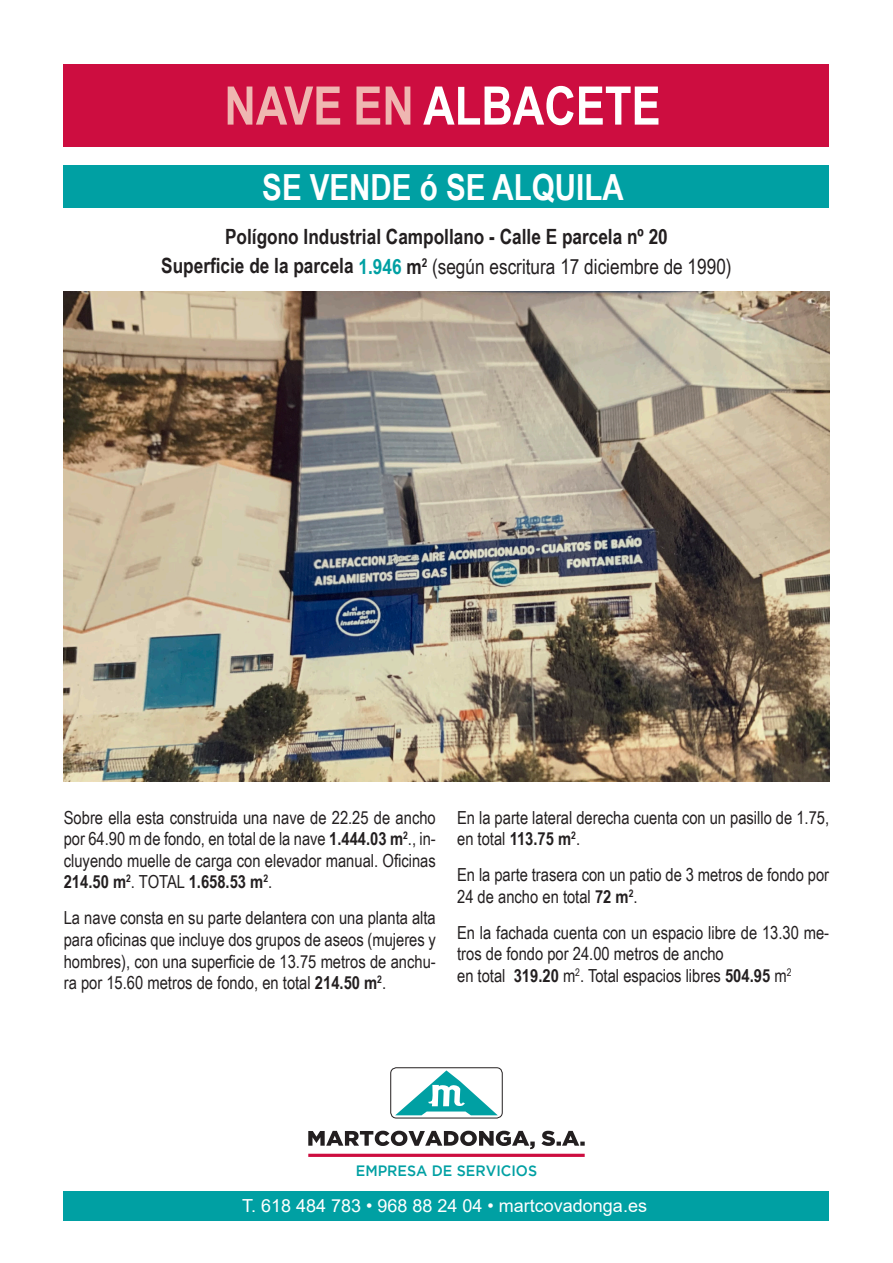
<style>
.page{position:relative;width:893px;height:1263px;background:#fff}
.page>*{position:absolute;margin:0;border:0;box-sizing:border-box;transform-origin:0 0}
.indice1{font:700 53.1px "Arial Narrow";color:#fff}
.indice1-2{font:700 36px "Arial Narrow";color:#fff}
.t1{font:21px "Arial Narrow";color:#231f20}
.t2{font:700 21px "Arial Narrow";color:#231f20}
.TEXTO_FICHA{font:18px/21.6px "Arial Narrow";color:#231f20}
.indice1-3{font:18px "Arial";color:#fff}
.indice1-4{font:500 15px "Gotham";color:#00a0a3;scale:.95 1}
.s1{color:#efb6b1}
.s2{font-weight:700}
.s3{font-weight:700;color:#00a0a3}
</style>
<div class="page">
<div style="left:64px;top:166px;width:765px;height:42px;background:#00a0a3"></div>
<div style="left:64px;top:1191px;width:765px;height:29px;background:#00a0a3"></div>
<hr style="left:308px;top:1154px;width:277px;height:3px;background:#cd0d40">
<svg style="left:308px;top:1131px;width:277px;height:18px"></svg>
<div style="left:390px;top:1067px;width:113px;height:51px;border:1px solid #231f20;border-radius:6px"></div>
<svg style="left:395px;top:1070px;width:103px;height:45px"></svg>
<img style="left:64px;top:292px;width:765px;height:489px">
<div style="left:64px;top:64px;width:765px;height:83px;background:#cd0d40"></div>
<p class="indice1" style="left:224px;top:66px;width:438px"><span class="s1">NAVE EN</span> ALBACETE</p>
<p class="indice1-2" style="left:262px;top:160px;width:363px">SE VENDE ó SE ALQUILA</p>
<p class="t2" style="left:225px;top:221px;width:444px">Polígono Industrial Campollano - Calle E parcela nº 20</p>
<p class="t1" style="left:161px;top:251px;width:572px"><span class="s2">Superficie de la parcela</span> <span class="s3">1.946</span> <span class="s2">m</span><sup>2</sup> (según escritura 17 diciembre de 1990)</p>
<p class="TEXTO_FICHA" style="left:64px;top:806px;width:374px;text-align:justify">Sobre ella esta construida una nave de 22.25 de ancho por 64.90 m de fondo, en total de la nave <span class="s2">1.444.03 m</span><sup>2</sup>., in&shy;cluyendo muelle de carga con elevador manual. Oficinas <span class="s2">214.50 m</span><sup>2</sup>. TOTAL <span class="s2">1.658.53 m</span><sup>2</sup>.</p>
<p class="TEXTO_FICHA" style="left:64px;top:906px;width:374px;text-align:justify">La nave consta en su parte delantera con una planta alta para oficinas que incluye dos grupos de aseos (mujeres y hombres), con una superficie de 13.75 metros de anchu&shy;ra por 15.60 metros de fondo, en total <span class="s2">214.50 m</span><sup>2</sup>.</p>
<p class="TEXTO_FICHA" style="left:457px;top:806px;width:374px">En la parte lateral derecha cuenta con un pasillo de 1.75, en total <span class="s2">113.75 m</span><sup>2</sup>.</p>
<p class="TEXTO_FICHA" style="left:457px;top:863px;width:374px">En la parte trasera con un patio de 3 metros de fondo por<br>24 de ancho en total <span class="s2">72 m</span><sup>2</sup>.</p>
<p class="TEXTO_FICHA" style="left:457px;top:921px;width:374px">En la fachada cuenta con un espacio libre de 13.30 me&shy;tros de fondo por 24.00 metros de ancho</p>
<p class="TEXTO_FICHA" style="left:457px;top:964px;width:336px">en total <span class="s2">319.20</span> m<sup>2</sup>. Total espacios libres <span class="s2">504.95</span> m<sup>2</sup></p>
<p class="indice1-4" style="left:356px;top:1162px;width:192px">EMPRESA DE SERVICIOS</p>
<p class="indice1-3" style="left:242px;top:1193px;width:406px">T. 618 484 783 • 968 88 24 04 • martcovadonga.es</p>
</div>
